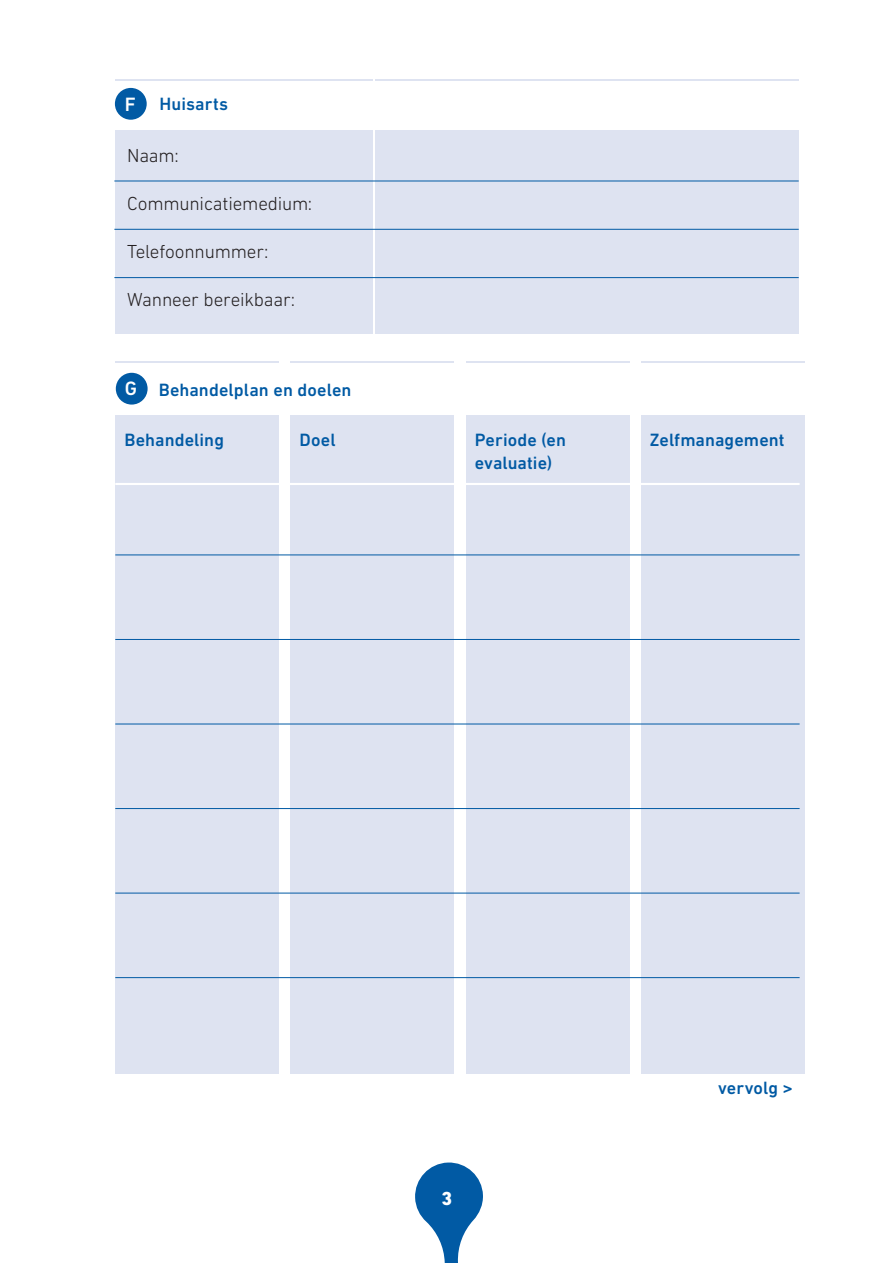
<style>
.page{position:relative;width:893px;height:1263px;background:#fff}
.page>*{position:absolute;margin:0;border:0;box-sizing:border-box;transform-origin:0 0}
.t1{font:500 19.65px "DIN Next LT Pro";color:#fff}
.t2{font:300 19.2px "DIN Next LT Pro";letter-spacing:-.01em;color:#231f20}
.t3{font:800 19.2px "DIN Next LT Pro";color:#fff}
.t4{font:500 18.15px/23.4px "DIN Next LT Pro";letter-spacing:.005em;color:#015aa4}
</style>
<div class="page">
<svg style="left:415px;top:1162px;width:68px;height:101px"></svg>
<div style="left:115px;top:79px;width:257px;height:255px;background:#dee3f1"></div>
<div style="left:375px;top:79px;width:424px;height:255px;background:#dee3f1"></div>
<div style="left:107px;top:81px;width:694px;height:48px;background:#fff"></div>
<div style="left:115px;top:88px;width:32px;height:32px;background:#015aa4;border-radius:50%"></div>
<hr style="left:114px;top:181px;width:685px;height:1px;background:#015aa4">
<hr style="left:114px;top:229px;width:685px;height:1px;background:#015aa4">
<hr style="left:114px;top:277px;width:685px;height:1px;background:#015aa4">
<div style="left:116px;top:361px;width:163px;height:713px;background:#dee3f1"></div>
<div style="left:291px;top:361px;width:163px;height:713px;background:#dee3f1"></div>
<div style="left:466px;top:361px;width:163px;height:713px;background:#dee3f1"></div>
<div style="left:641px;top:361px;width:163px;height:713px;background:#dee3f1"></div>
<div style="left:95px;top:363px;width:744px;height:51px;background:#fff"></div>
<div style="left:116px;top:373px;width:32px;height:32px;background:#015aa4;border-radius:50%"></div>
<hr style="left:115px;top:483px;width:685px;height:2px;background:#fff">
<hr style="left:115px;top:555px;width:685px;height:1px;background:#015aa4">
<hr style="left:115px;top:639px;width:685px;height:1px;background:#015aa4">
<hr style="left:115px;top:724px;width:685px;height:1px;background:#015aa4">
<hr style="left:115px;top:808px;width:685px;height:1px;background:#015aa4">
<hr style="left:115px;top:893px;width:685px;height:1px;background:#015aa4">
<hr style="left:115px;top:977px;width:685px;height:1px;background:#015aa4">
<p class="t1" style="left:125px;top:93px;width:13px">F</p>
<p class="t4" style="left:159px;top:92px;width:70px">Huisarts</p>
<p class="t2" style="left:127px;top:144px;width:53px">Naam:</p>
<p class="t2" style="left:127px;top:192px;width:187px">Communicatiemedium:</p>
<p class="t2" style="left:127px;top:240px;width:143px">Telefoonnummer:</p>
<p class="t2" style="left:127px;top:289px;width:169px">Wanneer bereikbaar:</p>
<p class="t1" style="left:125px;top:377px;width:14px">G</p>
<p class="t4" style="left:159px;top:378px;width:194px">Behandelplan en doelen</p>
<p class="t4" style="left:124px;top:428px;width:101px">Behandeling</p>
<p class="t4" style="left:300px;top:428px;width:37px">Doel</p>
<p class="t4" style="left:475px;top:428px;width:93px">Periode (en evaluatie)</p>
<p class="t4" style="left:650px;top:428px;width:136px">Zelfmanagement</p>
<p class="t3" style="left:441px;top:1187px;width:12px">3</p>
<p class="t4" style="left:718px;top:1076px;width:76px">vervolg &gt;</p>
</div>
